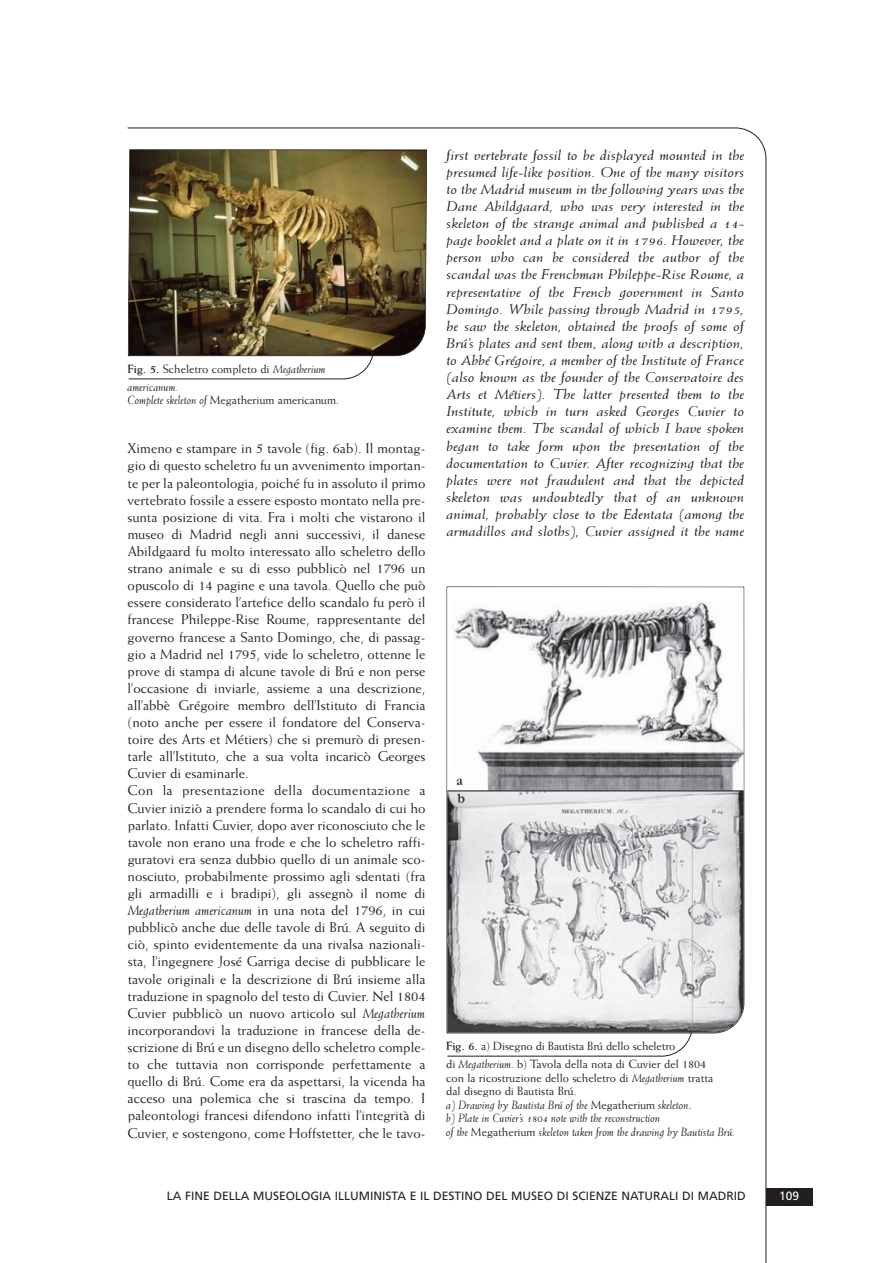
<style>
.page{position:relative;width:893px;height:1263px;background:#fff}
.page>*{position:absolute;margin:0;border:0;box-sizing:border-box;transform-origin:0 0}
.t1{font:14.25px/17.1px "Weiss";color:#231f20}
.t2{font:italic 14.25px/17.1px "Weiss";color:#231f20;text-align:justify;scale:1.2 1}
.t3{font:italic 12px/13.5px "Weiss";color:#231f20}
.t4{font:12px/18px "Weiss";color:#231f20}
.t5{font:12px "Frutiger";color:#231f20}
.t6{font:12px "Frutiger";color:#fff}
.s1{font-weight:700;font-style:normal}
.s2{font-style:normal}
.s3{font-style:italic}
.s4{font-weight:700}
</style>
<div class="page">
<div style="left:765px;top:1189px;width:47px;height:17px;background:#231f20"></div>
<svg style="left:446px;top:1033px;width:246px;height:24px"></svg>
<img style="left:447px;top:587px;width:296px;height:446px">
<img style="left:691px;top:847px;width:1px;height:186px">
<svg style="left:128px;top:356px;width:246px;height:24px"></svg>
<img style="left:128px;top:149px;width:299px;height:207px">
<p class="t3" style="left:128px;top:361px;width:200px;line-height:18px"><span class="s1">Fig. 5.</span> <span class="s2">Scheletro completo di</span> Megatherium americanum.</p>
<p class="t4" style="left:128px;top:392px;width:213px"><span class="s3">Complete skeleton of</span> Megatherium americanum.</p>
<p class="t1" style="left:127px;top:441px;width:299px">Ximeno e stampare in 5 tavole (fig. 6ab). Il montag&shy;gio di questo scheletro fu un avvenimento importan&shy;te per la paleontologia, poiché fu in assoluto il primo vertebrato fossile a essere esposto montato nella pre&shy;sunta posizione di vita. Fra i molti che vistarono il museo di Madrid negli anni successivi, il danese Abildgaard fu molto interessato allo scheletro dello strano animale e su di esso pubblicò nel 1796 un opuscolo di 14 pagine e una tavola. Quello che può essere considerato l’artefice dello scandalo fu però il francese Phileppe-Rise Roume, rappresentante del governo francese a Santo Domingo, che, di passag&shy;gio a Madrid nel 1795, vide lo scheletro, ottenne le prove di stampa di alcune tavole di Brú e non perse l’occasione di inviarle, assieme a una descrizione, all’abbè Grégoire membro dell’Istituto di Francia (noto anche per essere il fondatore del Conserva - toire des Arts et Métiers) che si premurò di presen&shy;tarle all’Istituto, che a sua volta incaricò Georges Cuvier di esaminarle.<br>Con la presentazione della documentazione a Cuvier iniziò a prendere forma lo scandalo di cui ho parlato. Infatti Cuvier, dopo aver riconosciuto che le tavole non erano una frode e che lo scheletro raffi&shy;guratovi era senza dubbio quello di un animale sco&shy;nosciuto, probabilmente prossimo agli sdentati (fra gli armadilli e i bradipi), gli assegnò il nome di <span class="s3">Megatherium americanum</span> in una nota del 1796, in cui pubblicò anche due delle tavole di Brú. A seguito di ciò, spinto evidentemente da una rivalsa nazionali&shy;sta, l’ingegnere José Garriga decise di pubblicare le tavole originali e la descrizione di Brú insieme alla traduzione in spagnolo del testo di Cuvier. Nel 1804<br>Cuvier pubblicò un nuovo articolo sul <span class="s3">Megatherium </span>incorporandovi la traduzione in francese della de - scri zione di Brú e un disegno dello scheletro comple&shy;to che tuttavia non corrisponde perfettamente a quello di Brú. Come era da aspettarsi, la vicenda ha acceso una polemica che si trascina da tempo. I paleontologi francesi difendono infatti l’integrità di Cuvier, e sostengono, come Hoffstetter, che le tavo-</p>
<p class="t2" style="left:446px;top:147px;width:250px">first vertebrate fossil to be displayed mounted in the presumed life-like position. One of the many visitors to the Madrid museum in the following years was the Dane Abildgaard, who was very interested in the skeleton of the strange animal and published a 14- page booklet and a plate on it in 1796. However, the person who can be considered the author of the scandal was the Frenchman Phileppe-Rise Roume, a representative of the French government in Santo Domingo. While passing through Madrid in 1795, he saw the skeleton, obtained the proofs of some of Brú’s plates and sent them, along with a description, to Abbé Grégoire, a member of the Institute of France (also known as the founder of the Conservatoire des Arts et Métiers). The latter presented them to the Institute, which in turn asked Georges Cuvier to examine them. The scandal of which I have spoken began to take form upon the presentation of the documentation to Cuvier. After recognizing that the plates were not fraudulent and that the depicted skeleton was undoubtedly that of an unknown animal, probably close to the Edentata (among the armadillos and sloths), Cuvier assigned it the name</p>
<p class="t4" style="left:446px;top:1038px;width:261px"><span class="s4">Fig. 6.</span> a) Disegno di Bautista Brú dello scheletro<br>di <span class="s3">Megatherium.</span> b) Tavola della nota di Cuvier del 1804</p>
<p class="t3" style="left:446px;top:1072px;width:290px"><span class="s2">con la ricostruzione dello scheletro di</span> Megatherium <span class="s2">tratta<br>dal disegno di Bautista Brú.<br></span>a) Drawing by Bautista Brú of the <span class="s2">Megatherium</span> skeleton<span class="s2">.<br></span>b) Plate in Cuvier’s 1804 note with the reconstruction<br>of the <span class="s2">Megatherium</span> skeleton taken from the drawing by Bautista Brú.</p>
<p class="t5" style="left:167px;top:1191px;width:580px">LA FINE DELLA MUSEOLOGIA ILLUMINISTA E IL DESTINO DEL MUSEO DI SCIENZE NATURALI DI MADRID</p>
<p class="t6" style="left:779px;top:1191px;width:21px">109</p>
</div>
